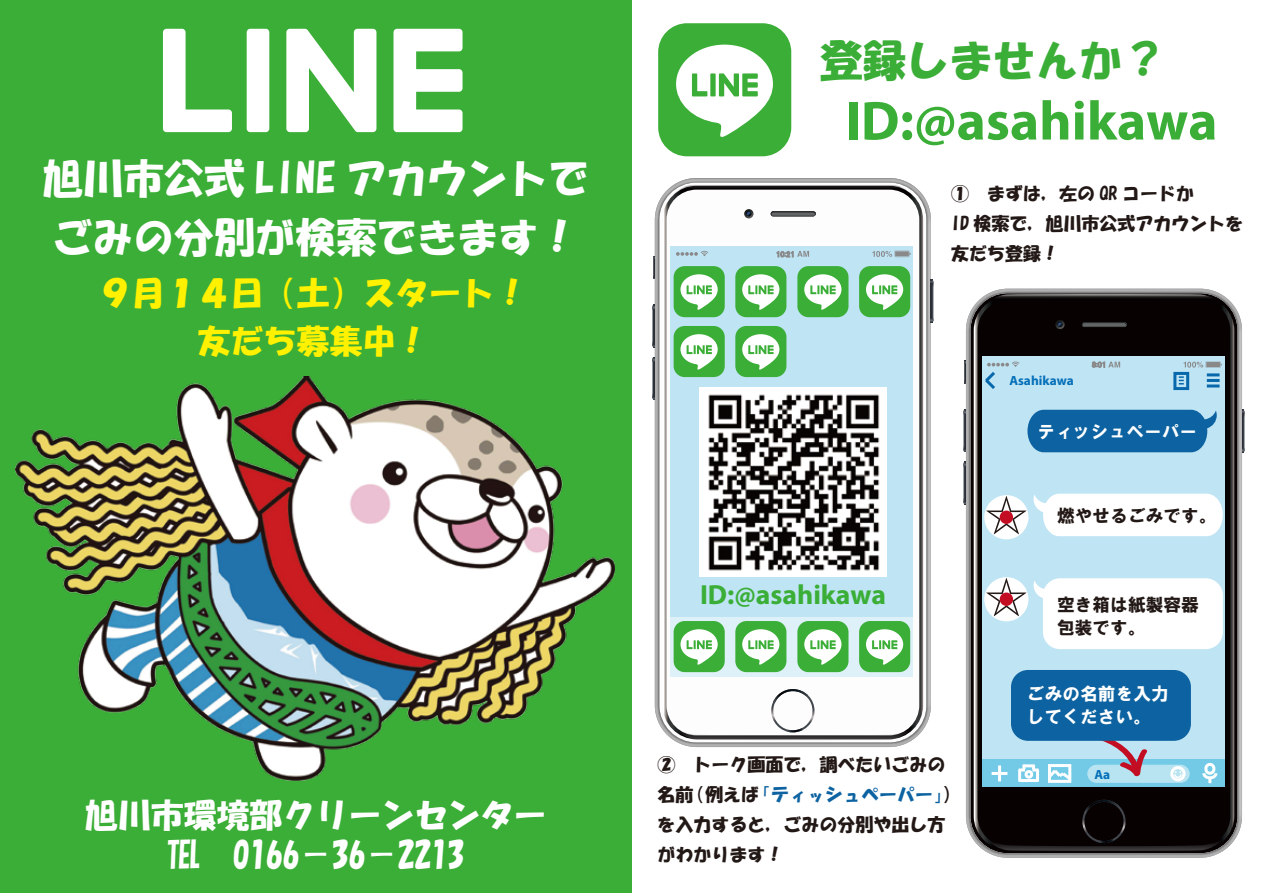
<style>
.page{position:relative;width:1263px;height:893px;background:#fff}
.page>*{position:absolute;margin:0;border:0;box-sizing:border-box;transform-origin:0 0}
.t1{font:700 55.5px "Myriad Pro";color:#3aae36}
.t2{font:43.2px "HG Soei Kakupoptai";color:#3aae36}
.t3{font:40.5px/58.5px "HG Soei Kakupoptai";color:#fff}
.t4{font:33px/39px "HG Soei Kakupoptai";color:#fff;text-align:center}
.t5{font:33px/48px "HG Soei Kakupoptai";color:#fff100;text-align:center}
.t6{font:700 27.75px "Myriad Pro";color:#3aae36}
.t7{font:18px/30px "HG Soei Kakupoptai";color:#221815}
.t8{font:17.7px/23.2px "HGS Soei Kakugothic UB";color:#fff}
.t9{font:17.7px/23.2px "HGS Soei Kakugothic UB";color:#221815}
.t10{font:700 13.35px "Myriad Pro";color:#036eb8}
.s1{color:#0d63a1}
</style>
<div class="page">
<div style="left:0;top:0;width:631px;height:893px;background:#3aae36"></div>
<svg style="left:655px;top:178px;width:276px;height:569px"></svg>
<svg style="left:653px;top:305px;width:2px;height:42px"></svg>
<svg style="left:652px;top:305px;width:1px;height:42px"></svg>
<svg style="left:653px;top:256px;width:2px;height:22px"></svg>
<svg style="left:653px;top:357px;width:2px;height:42px"></svg>
<svg style="left:652px;top:357px;width:1px;height:42px"></svg>
<svg style="left:931px;top:280px;width:2px;height:42px"></svg>
<svg style="left:933px;top:280px;width:1px;height:42px"></svg>
<svg style="left:663px;top:186px;width:260px;height:553px"></svg>
<svg style="left:667px;top:183px;width:251px;height:20px"></svg>
<svg style="left:669px;top:689px;width:249px;height:51px"></svg>
<img style="left:699px;top:387px;width:188px;height:190px">
<div style="left:674px;top:621px;width:51px;height:51px;background:#3aae36;border-radius:11px"></div>
<svg style="left:680px;top:629px;width:38px;height:36px"></svg>
<div style="left:735px;top:621px;width:51px;height:51px;background:#3aae36;border-radius:11px"></div>
<svg style="left:742px;top:629px;width:37px;height:36px"></svg>
<div style="left:797px;top:621px;width:51px;height:51px;background:#3aae36;border-radius:11px"></div>
<svg style="left:804px;top:629px;width:37px;height:36px"></svg>
<div style="left:859px;top:621px;width:51px;height:51px;background:#3aae36;border-radius:11px"></div>
<svg style="left:866px;top:629px;width:37px;height:36px"></svg>
<div style="left:674px;top:266px;width:51px;height:51px;background:#3aae36;border-radius:11px"></div>
<svg style="left:680px;top:274px;width:38px;height:36px"></svg>
<div style="left:735px;top:266px;width:51px;height:51px;background:#3aae36;border-radius:11px"></div>
<svg style="left:742px;top:274px;width:37px;height:36px"></svg>
<div style="left:797px;top:266px;width:51px;height:51px;background:#3aae36;border-radius:11px"></div>
<svg style="left:804px;top:274px;width:37px;height:36px"></svg>
<div style="left:859px;top:266px;width:51px;height:51px;background:#3aae36;border-radius:11px"></div>
<svg style="left:866px;top:274px;width:37px;height:36px"></svg>
<div style="left:674px;top:326px;width:51px;height:51px;background:#3aae36;border-radius:11px"></div>
<svg style="left:680px;top:334px;width:38px;height:36px"></svg>
<div style="left:735px;top:326px;width:51px;height:51px;background:#3aae36;border-radius:11px"></div>
<svg style="left:742px;top:334px;width:37px;height:36px"></svg>
<svg style="left:966px;top:289px;width:276px;height:569px;background:#817f80"></svg>
<svg style="left:964px;top:410px;width:2px;height:42px"></svg>
<svg style="left:963px;top:410px;width:1px;height:42px"></svg>
<svg style="left:964px;top:361px;width:2px;height:22px"></svg>
<svg style="left:964px;top:462px;width:2px;height:42px"></svg>
<svg style="left:963px;top:462px;width:1px;height:42px"></svg>
<svg style="left:1242px;top:410px;width:2px;height:42px"></svg>
<svg style="left:1244px;top:410px;width:1px;height:42px"></svg>
<svg style="left:974px;top:296px;width:260px;height:554px;background:#8ba6b2"></svg>
<svg style="left:978px;top:294px;width:251px;height:20px;background:#1a1516"></svg>
<svg style="left:980px;top:800px;width:249px;height:51px;background:#0d0809"></svg>
<hr style="left:991px;top:772px;width:16px;height:3px;background:#fff">
<hr style="left:998px;top:765px;width:3px;height:16px;background:#fff">
<svg style="left:1018px;top:764px;width:21px;height:18px"></svg>
<div style="left:1024px;top:770px;width:9px;height:9px;border:3px solid #fff;border-radius:50%"></div>
<svg style="left:1045px;top:767px;width:29px;height:16px"></svg>
<div style="left:1087px;top:765px;width:103px;height:18px;background:#b8e4f2;border-radius:9px"></div>
<div style="left:1204px;top:763px;width:11px;height:12px;border:3px solid #fff;border-radius:4px"></div>
<svg style="left:1201px;top:770px;width:18px;height:13px"></svg>
<div style="left:1170px;top:766px;width:15px;height:15px;border:3px solid #fff;border-radius:50%"></div>
<svg style="left:1173px;top:771px;width:9px;height:7px"></svg>
<div style="left:1173px;top:372px;width:16px;height:18px;border:3px solid #0868ac"></div>
<svg style="left:1179px;top:361px;width:43px;height:26px"></svg>
<svg style="left:982px;top:361px;width:37px;height:31px"></svg>
<svg style="left:1027px;top:410px;width:190px;height:42px;background:#1a6ca7"></svg>
<div style="left:1043px;top:578px;width:180px;height:71px;background:#fff;border-radius:17px"></div>
<svg style="left:1033px;top:580px;width:19px;height:19px"></svg>
<svg style="left:1033px;top:494px;width:190px;height:42px"></svg>
<div style="left:984px;top:495px;width:44px;height:44px;background:#fff;border-radius:50%"></div>
<svg style="left:986px;top:496px;width:40px;height:38px"></svg>
<div style="left:1000px;top:511px;width:13px;height:13px;background:#c30d23;border-radius:50%"></div>
<div style="left:984px;top:577px;width:44px;height:44px;background:#fff;border-radius:50%"></div>
<svg style="left:986px;top:578px;width:40px;height:38px"></svg>
<div style="left:1000px;top:593px;width:13px;height:13px;background:#c30d23;border-radius:50%"></div>
<div style="left:658px;top:23px;width:133px;height:133px;background:#3aae36;border-radius:29px"></div>
<svg style="left:676px;top:45px;width:97px;height:92px"></svg>
<div style="left:247px;top:29px;width:22px;height:103px;background:#fff;border-radius:4px"></div>
<svg style="left:286px;top:29px;width:90px;height:103px"></svg>
<svg style="left:163px;top:29px;width:69px;height:103px"></svg>
<svg style="left:393px;top:29px;width:69px;height:103px"></svg>
<img style="left:15px;top:376px;width:600px;height:405px">
<svg style="left:1091px;top:741px;width:58px;height:36px"></svg>
<div style="left:1011px;top:670px;width:180px;height:71px;background:#0d63a1;border-radius:17px"></div>
<svg style="left:1092px;top:359px;width:28px;height:9px"></svg>
<svg style="left:777px;top:248px;width:32px;height:9px"></svg>
<h3 class="t3" style="left:42px;top:149px;width:548px">旭川市公式 LINE アカウントでごみの分別が検索できます！</h3>
<h3 class="t5" style="left:99px;top:269px;width:430px">９月１４日（土）スタート！友だち募集中！</h3>
<h3 class="t4" style="left:85px;top:795px;width:463px">旭川市環境部クリーンセンター℡　0166－36－2213</h3>
<h2 class="t2" style="left:820px;top:39px;width:347px">登録しませんか？</h2>
<h1 class="t1" style="left:845px;top:85px;width:374px">ID:@asahikawa</h1>
<p class="t7" style="left:951px;top:178px;width:294px">①　まずは，左の QR コードか<br>ID 検索で，旭川市公式アカウントを友だち登録！</p>
<p class="t10" style="left:1009px;top:372px;width:66px">Asahikawa</p>
<p class="t8" style="left:1038px;top:420px;width:161px">ティッシュペーパー</p>
<h3 class="t6" style="left:700px;top:577px;width:188px">ID:@asahikawa</h3>
<p class="t7" style="left:657px;top:749px;width:304px">②　トーク画面で，調べたいごみの名前（例えば<span class="s1">「ティッシュペーパー」</span>）を入力すると，ごみの分別や出し方がわかります！</p>
<p class="t9" style="left:1057px;top:504px;width:161px">燃やせるごみです。</p>
<p class="t9" style="left:1057px;top:593px;width:143px">空き箱は紙製容器包装です。</p>
<p class="t8" style="left:1027px;top:682px;width:143px">ごみの名前を入力してください。</p>
<p class="t10" style="left:1094px;top:765px;width:17px">Aa</p>
</div>
